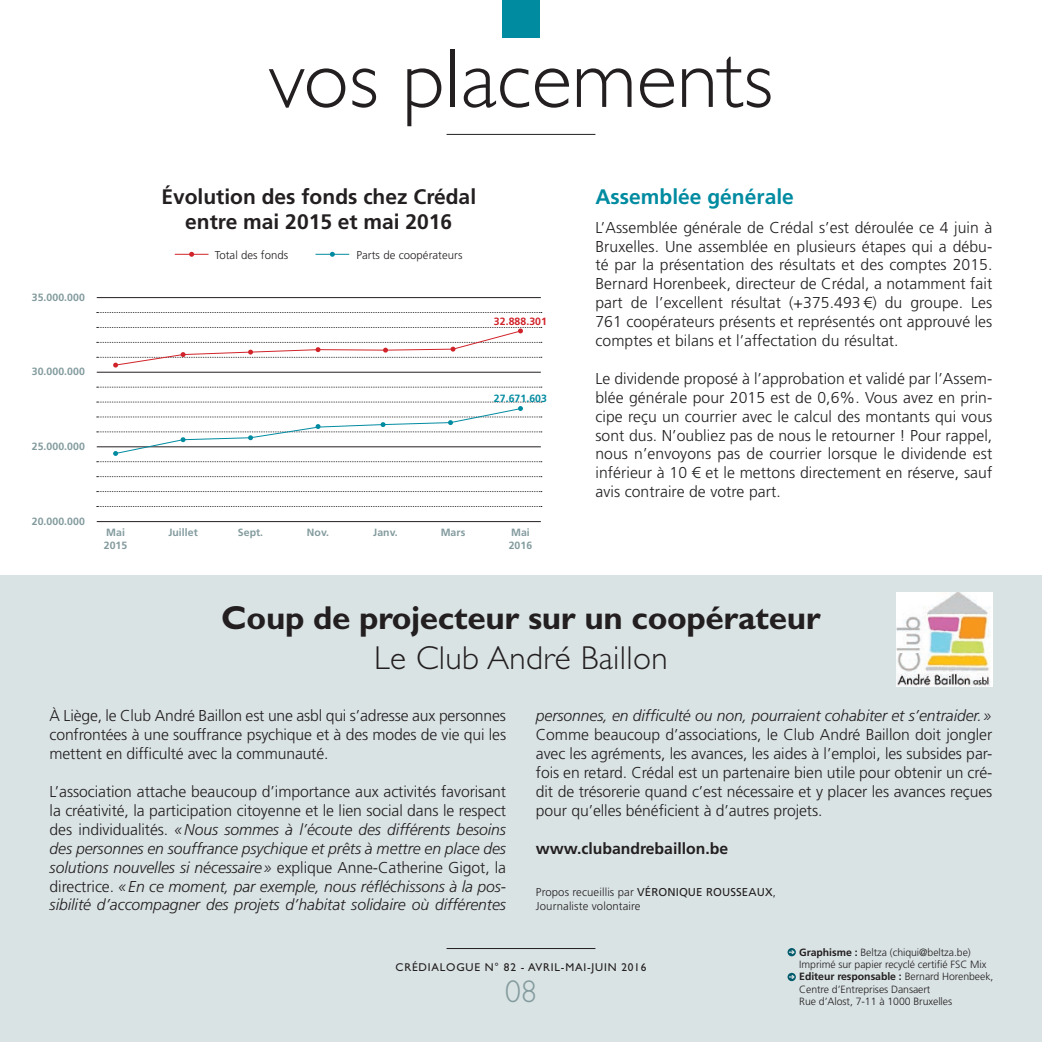
<style>
.page{position:relative;width:1042px;height:1042px;background:#fff}
.page>*{position:absolute;margin:0;border:0;box-sizing:border-box;transform-origin:0 0}
.t1{font:300 84px "Gill Sans Std";color:#231f20}
.t2{font:700 33.25px "Gill Sans Std";letter-spacing:-.01em;color:#231f20}
.t3{font:300 33.25px "Gill Sans Std";color:#231f20}
.t4{font:300 31.5px "Gill Sans Std";color:#839b9e}
.t5{font:700 21px/25.2px "Frutiger LT Std";color:#231f20;text-align:center}
.t6{font:700 21px "Frutiger LT Std";color:#008ba1}
.t7{font:300 15.75px/18.9px "Frutiger LT Std";letter-spacing:-.005em;color:#231f20;text-align:justify}
.t8{font:italic 300 15.75px/18.9px "Frutiger LT Std";letter-spacing:-.005em;color:#231f20;text-align:justify}
.t9{font:700 15.75px "Frutiger LT Std";color:#231f20}
.t10{font:300 11.38px "Frutiger LT Std";letter-spacing:.01em;color:#231f20}
.t11{font:11.38px "Gill Sans Std";letter-spacing:.07em;color:#231f20}
.t12{font:11.38px "Frutiger LT Std";color:#231f20}
.t13{font:300 10.5px/12.2px "Frutiger LT Std";letter-spacing:-.005em;color:#231f20}
.t14{font:700 10.5px/12.6px "Frutiger LT Std";letter-spacing:.005em;color:#839b9e}
.t15{font:700 10.5px "Frutiger LT Std";letter-spacing:.005em;color:#008ba1}
.t16{font:700 10.5px "Frutiger LT Std";letter-spacing:.005em;color:#d1232a}
.s1{font-style:normal}
.s2{font-weight:400}
.s3{font-weight:300}
.s4{font-weight:700}
</style>
<div class="page">
<div style="left:0;top:575px;width:1042px;height:467px;background:#dae3e4"></div>
<div style="left:502px;top:0;width:37px;height:37px;background:#008ba1"></div>
<hr style="left:446px;top:134px;width:149px;height:1px;background:#231f20">
<hr style="left:97px;top:521px;width:444px;height:1px;background:#231f20">
<hr style="left:97px;top:297px;width:444px;height:1px;background:#231f20">
<hr style="left:97px;top:372px;width:444px;height:1px;background:#231f20">
<svg style="left:97px;top:476px;width:445px;height:1px"></svg>
<svg style="left:97px;top:491px;width:445px;height:1px"></svg>
<svg style="left:97px;top:506px;width:445px;height:1px"></svg>
<svg style="left:97px;top:387px;width:445px;height:1px"></svg>
<svg style="left:97px;top:312px;width:445px;height:1px"></svg>
<hr style="left:175px;top:254px;width:33px;height:1px;background:#d1232a">
<svg style="left:189px;top:252px;width:5px;height:5px"></svg>
<hr style="left:315px;top:254px;width:34px;height:1px;background:#008ba1">
<svg style="left:330px;top:252px;width:5px;height:5px"></svg>
<hr style="left:446px;top:948px;width:149px;height:1px;background:#231f20">
<img style="left:896px;top:593px;width:96px;height:94px">
<svg style="left:97px;top:327px;width:445px;height:40px"></svg>
<svg style="left:97px;top:402px;width:445px;height:60px"></svg>
<svg style="left:787px;top:948px;width:9px;height:8px"></svg>
<svg style="left:787px;top:973px;width:9px;height:8px"></svg>
<h1 class="t1" style="left:269px;top:32px;width:506px">vos placements</h1>
<p class="t14" style="left:32px;top:291px;width:55px">35.000.000</p>
<p class="t14" style="left:32px;top:365px;width:55px">30.000.000</p>
<p class="t14" style="left:32px;top:440px;width:55px">25.000.000</p>
<h3 class="t5" style="left:161px;top:184px;width:316px">Évolution des fonds chez Crédal entre mai 2015 et mai 2016</h3>
<p class="t10" style="left:215px;top:248px;width:75px">Total des fonds</p>
<p class="t10" style="left:356px;top:248px;width:108px">Parts de coopérateurs</p>
<p class="t16" style="left:494px;top:315px;width:55px">32.888.301</p>
<p class="t15" style="left:494px;top:392px;width:55px">27.671.603</p>
<p class="t14" style="left:32px;top:514px;width:55px">20.000.000</p>
<p class="t14" style="left:104px;top:526px;width:25px">Mai<br>2015</p>
<p class="t14" style="left:168px;top:526px;width:31px">Juillet</p>
<p class="t14" style="left:238px;top:526px;width:27px">Sept.</p>
<p class="t14" style="left:307px;top:526px;width:24px">Nov.</p>
<p class="t14" style="left:373px;top:526px;width:26px">Janv.</p>
<p class="t14" style="left:441px;top:526px;width:26px">Mars</p>
<p class="t14" style="left:509px;top:526px;width:25px">Mai<br>2016</p>
<h3 class="t6" style="left:595px;top:184px;width:200px">Assemblée générale</h3>
<p class="t7" style="left:595px;top:218px;width:398px">L’Assemblée générale de Crédal s’est déroulée ce 4 juin à Bruxelles. Une assemblée en plusieurs étapes qui a débu&shy;té par la présentation des résultats et des comptes 2015.<br>Bernard Horenbeek, directeur de Crédal, a notamment fait part de l’excellent résultat (+375.493 €) du groupe. Les 761 coopérateurs présents et représentés ont approuvé les comptes et bilans et l’affectation du résultat.</p>
<p class="t7" style="left:595px;top:369px;width:398px">Le dividende proposé à l’approbation et validé par l’Assem&shy;blée générale pour 2015 est de 0,6%. Vous avez en prin&shy;cipe reçu un courrier avec le calcul des montants qui vous sont dus. N’oubliez pas de nous le retourner ! Pour rappel, nous n’envoyons pas de courrier lorsque le dividende est inférieur à 10 € et le mettons directement en réserve, sauf avis contraire de votre part.</p>
<h2 class="t2" style="left:221px;top:598px;width:601px">Coup de projecteur sur un coopérateur</h2>
<h2 class="t3" style="left:374px;top:639px;width:295px">Le Club André Baillon</h2>
<p class="t7" style="left:50px;top:707px;width:458px">à Liège, le Club André Baillon est une asbl qui s’adresse aux personnes confrontées à une souffrance psychique et à des modes de vie qui les mettent en difficulté avec la communauté.</p>
<p class="t8" style="left:50px;top:782px;width:458px"><span class="s1">L’association attache beaucoup d’importance aux activités favorisant la créativité, la participation citoyenne et le lien social dans le respect des individualités.</span> «Nous sommes à l’écoute des différents besoins des personnes en souffrance psychique et prêts à mettre en place des solutions nouvelles si nécessaire» <span class="s1">explique Anne-Catherine Gigot, la directrice.</span> «En ce moment, par exemple, nous réfléchissons à la pos&shy;sibilité d’accompagner des projets d’habitat solidaire où différentes</p>
<p class="t8" style="left:536px;top:706px;width:457px">personnes, en difficulté ou non, pourraient cohabiter et s’entraider.»</p>
<p class="t7" style="left:536px;top:725px;width:458px">Comme beaucoup d’associations, le Club André Baillon doit jongler avec les agréments, les avances, les aides à l’emploi, les subsides par&shy;fois en retard. Crédal est un partenaire bien utile pour obtenir un cré&shy;dit de trésorerie quand c’est nécessaire et y placer les avances reçues pour qu’elles bénéficient à d’autres projets.</p>
<p class="t9" style="left:536px;top:839px;width:194px">www.clubandrebaillon.be</p>
<p class="t10" style="left:536px;top:886px;width:202px">Propos recueillis par <span class="s2">VÉRONIQUE ROUSSEA</span></p>
<p class="t12" style="left:757px;top:885px;width:21px">UX<span class="s3">,</span></p>
<p class="t10" style="left:536px;top:899px;width:106px">Journaliste volontaire</p>
<p class="t11" style="left:395px;top:960px;width:252px">CRÉDIALOGUE N° 82 - AVRIL-MAI-JUIN 2016</p>
<h3 class="t4" style="left:505px;top:974px;width:33px">08</h3>
<p class="t13" style="left:799px;top:946px;width:196px"><span class="s4">Graphisme :</span> Beltza (chiqui@beltza.be)<br>Imprimé sur papier recyclé certifié FSC Mix <span class="s4">Editeur responsable :</span> Bernard Horenbeek, Centre d’Entreprises Dansaert<br>Rue d’Alost, 7-11 à 1000 Bruxelles</p>
</div>
